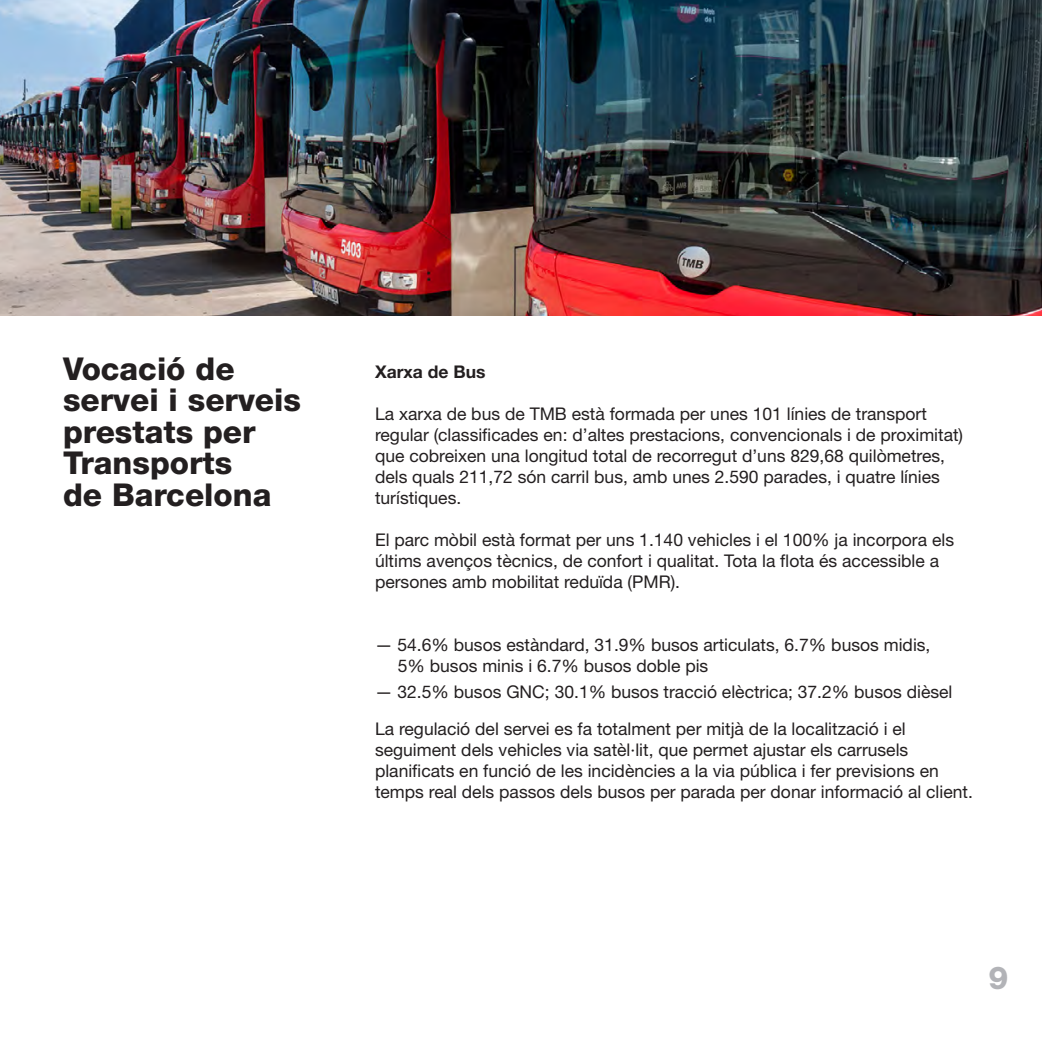
<style>
.page{position:relative;width:1042px;height:1042px;background:#fff}
.page>*{position:absolute;margin:0;border:0;box-sizing:border-box;transform-origin:0 0}
.t1{font:800 31.5px/31.5px "Helvetica Neue LT Std";color:#231f20}
.t2{font:800 31.5px "Helvetica Neue LT Std";color:#b2b3b7}
.t3{font:17.5px/21px "Helvetica Neue LT Std";color:#231f20}
.t4{font:700 17.5px "Helvetica Neue LT Std";color:#231f20}
</style>
<div class="page">
<img style="left:0;top:0;width:1042px;height:315px">
<h1 class="t1" style="left:63px;top:352px;width:240px">Vocació de servei i serveis prestats per<br>Transports<br>de Barcelona</h1>
<p class="t4" style="left:375px;top:361px;width:112px">Xarxa de Bus</p>
<p class="t3" style="left:375px;top:403px;width:589px">La xarxa de bus de TMB està formada per unes 101 línies de transport regular (classificades en: d’altes prestacions, convencionals i de proximitat) que cobreixen una longitud total de recorregut d’uns 829,68 quilòmetres, dels quals 211,72 són carril bus, amb unes 2.590 parades, i quatre línies turístiques.</p>
<p class="t3" style="left:375px;top:529px;width:580px">El parc mòbil està format per uns 1.140 vehicles i el 100% ja incorpora els últims avenços tècnics, de confort i qualitat. Tota la flota és accessible a persones amb mobilitat reduïda (PMR).</p>
<p class="t3" style="left:398px;top:634px;width:534px;text-indent:-23px">— 54.6% busos estàndard, 31.9% busos articulats, 6.7% busos midis,<br>5% busos minis i 6.7% busos doble pis</p>
<p class="t3" style="left:375px;top:673px;width:579px;line-height:37.1px">— 32.5% busos GNC; 30.1% busos tracció elèctrica; 37.2% busos dièsel<br>La regulació del servei es fa totalment per mitjà de la localització i el</p>
<p class="t3" style="left:375px;top:739px;width:599px">seguiment dels vehicles via satèl·lit, que permet ajustar els carrusels planificats en funció de les incidències a la via pública i fer previsions en temps real dels passos dels busos per parada per donar informació al client.</p>
<h1 class="t2" style="left:988px;top:959px;width:21px">9</h1>
</div>
